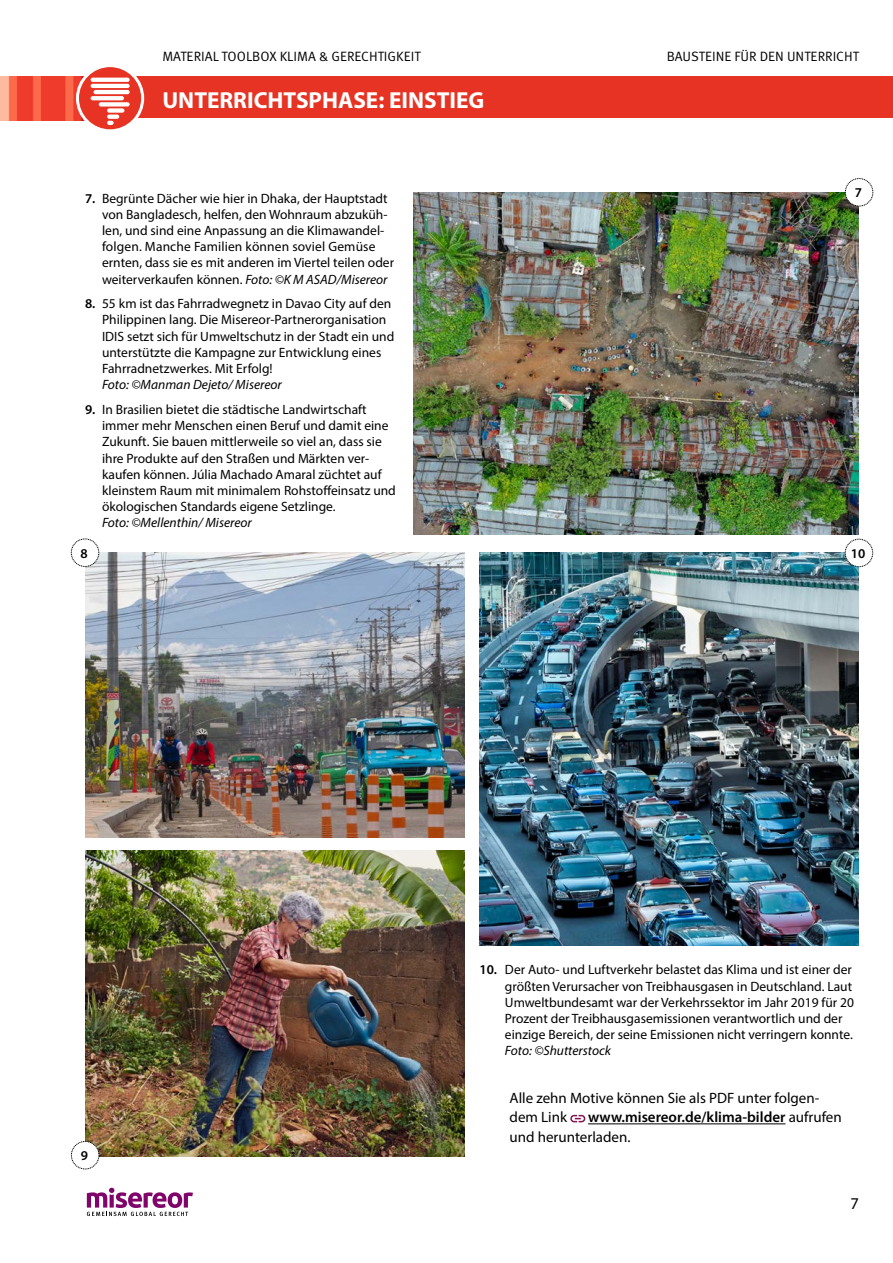
<style>
.page{position:relative;width:893px;height:1263px;background:#fff}
.page>*{position:absolute;margin:0;border:0;box-sizing:border-box;transform-origin:0 0}
.t1{font:700 23.25px "Myriad Pro";color:#fff}
.t2{font:16.5px "Myriad Pro";color:#000}
.t3{font:600 15px/19.5px "Myriad Pro";color:#000}
.t4{font:15px/19.5px "Myriad Pro";color:#000}
.t5{font:13.5px/16.2px "Myriad Pro";color:#000}
.t6{font:italic 13.5px "Myriad Pro";color:#000}
.t7{font:13.5px "Meta Pro Norm";color:#000}
.t8{font:600 13.5px "Myriad Pro";color:#000}
.s1{font-weight:600}
.s2{font-style:italic}
.s3{font-weight:400}
</style>
<div class="page">
<img style="left:0;top:77px;width:84px;height:43px">
<img style="left:85px;top:850px;width:380px;height:307px">
<img style="left:85px;top:553px;width:380px;height:285px">
<img style="left:414px;top:192px;width:445px;height:342px">
<img style="left:479px;top:553px;width:380px;height:392px">
<svg style="left:87px;top:1188px;width:106px;height:28px"></svg>
<div style="left:122px;top:77px;width:771px;height:41px;background:#e63323"></div>
<svg style="left:77px;top:66px;width:66px;height:65px;fill:#e63323"></svg>
<div style="left:76px;top:64px;width:68px;height:68px;border:3px solid #fff;border-radius:50%"></div>
<svg style="left:91px;top:78px;width:39px;height:4px"></svg>
<hr style="left:91px;top:84px;width:39px;height:4px;background:#fff;border-radius:2px">
<hr style="left:94px;top:90px;width:36px;height:4px;background:#fff;border-radius:2px">
<svg style="left:91px;top:96px;width:33px;height:4px"></svg>
<div style="left:99px;top:102px;width:31px;height:5px;background:#fff;border-radius:2px"></div>
<div style="left:107px;top:108px;width:17px;height:5px;background:#fff;border-radius:2px"></div>
<svg style="left:107px;top:115px;width:12px;height:4px"></svg>
<svg style="left:107px;top:121px;width:7px;height:4px"></svg>
<hr style="left:588px;top:1123px;width:197px;height:1px;background:#000">
<svg style="left:570px;top:1115px;width:15px;height:7px"></svg>
<svg style="left:845px;top:178px;width:28px;height:28px"></svg>
<svg style="left:71px;top:538px;width:28px;height:29px"></svg>
<svg style="left:845px;top:539px;width:28px;height:28px"></svg>
<svg style="left:71px;top:1141px;width:28px;height:28px"></svg>
<p class="t7" style="left:162px;top:47px;width:260px">MATERIAL TOOLBOX KLIMA &amp; GERECHTIGKEIT</p>
<h1 class="t1" style="left:162px;top:85px;width:323px">UNTERRICHTSPHASE: EINSTIEG</h1>
<p class="t5" style="left:102px;top:190px;width:294px;text-indent:-17px"><span class="s1">7.</span> Begrünte Dächer wie hier in Dhaka, der Hauptstadt von Bangladesch, helfen, den Wohnraum abzuküh&shy;len, und sind eine Anpassung an die Klimawandel&shy;folgen. Manche Familien können soviel Gemüse ernten, dass sie es mit anderen im Viertel teilen oder weiterverkaufen können. <span class="s2">Foto: ©K M ASAD/Misereor</span></p>
<p class="t5" style="left:102px;top:295px;width:294px;text-indent:-17px"><span class="s1">8.</span> 55 km ist das Fahrradwegnetz in Davao City auf den Philippinen lang. Die Misereor-Partnerorganisation IDIS setzt sich für Umweltschutz in der Stadt ein und unterstützte die Kampagne zur Entwicklung eines Fahrradnetzwerkes. Mit Erfolg!</p>
<p class="t6" style="left:102px;top:376px;width:181px">Foto: ©Manman Dejeto/ Misereor</p>
<p class="t5" style="left:102px;top:401px;width:295px;text-indent:-17px"><span class="s1">9.</span> In Brasilien bietet die städtische Landwirtschaft immer mehr Menschen einen Beruf und damit eine Zukunft. Sie bauen mittlerweile so viel an, dass sie ihre Produkte auf den Straßen und Märkten ver&shy;kaufen können. Júlia Machado Amaral züchtet auf kleinstem Raum mit minimalem Rohstoffeinsatz und ökologischen Standards eigene Setzlinge.</p>
<p class="t6" style="left:102px;top:514px;width:151px">Foto: ©Mellenthin/ Misereor</p>
<p class="t7" style="left:667px;top:47px;width:194px">BAUSTEINE FÜR DEN UNTERRICHT</p>
<p class="t8" style="left:855px;top:184px;width:9px">7</p>
<p class="t8" style="left:81px;top:545px;width:9px">8</p>
<p class="t8" style="left:851px;top:545px;width:16px">10</p>
<p class="t5" style="left:505px;top:961px;width:351px;text-indent:-26px"><span class="s1">10.</span> Der Auto- und Luftverkehr belastet das Klima und ist einer der größten Verursacher von Treibhausgasen in Deutschland. Laut Umweltbundesamt war der Verkehrssektor im Jahr 2019 für 20<br>Prozent der Treibhausgasemissionen verantwortlich und der einzige Bereich, der seine Emissionen nicht verringern konnte.</p>
<p class="t6" style="left:505px;top:1042px;width:108px">Foto: ©Shutterstock</p>
<p class="t8" style="left:81px;top:1147px;width:9px">9</p>
<p class="t4" style="left:509px;top:1088px;width:311px">Alle zehn Motive können Sie als PDF unter folgen&shy;dem Link</p>
<p class="t3" style="left:509px;top:1107px;width:334px;text-indent:79px">www.misereor.de/klima-bilder <span class="s3">aufrufen und herunterladen.</span></p>
<p class="t2" style="left:850px;top:1193px;width:10px">7</p>
</div>
